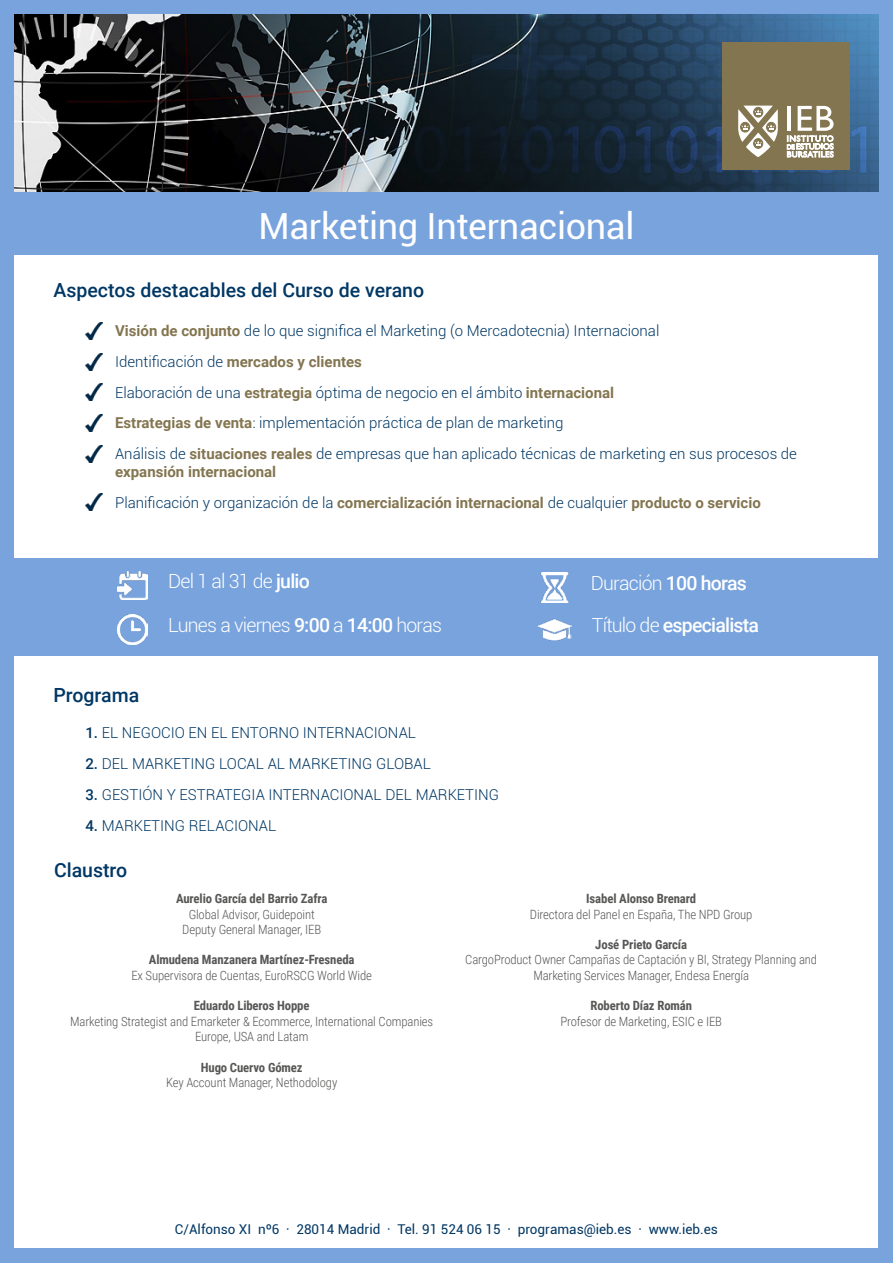
<style>
.page{position:relative;width:893px;height:1263px;background:#78a3dd}
.page>*{position:absolute;margin:0;border:0;box-sizing:border-box;transform-origin:0 0}
.t1{font:36px "Roboto";letter-spacing:-.01em;color:#fff}
.t2{font:500 19.5px "Roboto";color:#003764}
.t3{font:300 19.5px "Roboto";letter-spacing:-.04em;color:#fff}
.t4{font:500 19.5px/41.5px "Roboto";letter-spacing:-.04em;color:#fff}
.t5{font:300 15px/30.8px "Roboto";color:#003764}
.t6{font:700 15px/30.8px "Roboto";color:#837550}
.t7{font:13.5px "Roboto";color:#003764}
.t8{font:300 12.75px/15.3px "Roboto Condensed";letter-spacing:-.01em;color:#575756;text-align:center}
.t9{font:700 12.75px "Roboto Condensed";letter-spacing:-.01em;color:#575756}
.s1{font-weight:700;color:#837550}
.s2{font-weight:300;color:#003764}
.s3{font-weight:500}
.s4{font-weight:300}
</style>
<div class="page">
<div style="left:15px;top:255px;width:863px;height:993px;background:#fff"></div>
<img style="left:15px;top:15px;width:863px;height:176px">
<img style="left:85px;top:322px;width:17px;height:17px">
<img style="left:85px;top:353px;width:17px;height:17px">
<img style="left:85px;top:414px;width:17px;height:17px">
<img style="left:85px;top:384px;width:17px;height:17px">
<img style="left:85px;top:445px;width:17px;height:17px">
<img style="left:85px;top:494px;width:17px;height:17px">
<div style="left:0;top:558px;width:893px;height:98px;background:#78a3dd"></div>
<img style="left:117px;top:571px;width:30px;height:29px">
<img style="left:117px;top:614px;width:30px;height:30px">
<img style="left:540px;top:573px;width:29px;height:29px">
<img style="left:538px;top:618px;width:34px;height:23px">
<div style="left:722px;top:42px;width:128px;height:128px;background:#837550"></div>
<svg style="left:787px;top:106px;width:47px;height:51px"></svg>
<svg style="left:738px;top:106px;width:40px;height:51px"></svg>
<h1 class="t1" style="left:258px;top:201px;width:377px">Marketing Internacional</h1>
<h2 class="t2" style="left:53px;top:277px;width:372px">Aspectos destacables del Curso de verano</h2>
<p class="t5" style="left:115px;top:315px;width:683px"><span class="s1">Visión de conjunto</span> de lo que significa el Marketing (o Mercadotecnia) Internacional<br>Identificación de <span class="s1">mercados y clientes<br></span>Elaboración de una <span class="s1">estrategia</span> óptima de negocio en el ámbito <span class="s1">internacional<br>Estrategias de venta</span>: implementación práctica de plan de marketing<br>Análisis de <span class="s1">situaciones reales</span> de empresas que han aplicado técnicas de marketing en sus procesos de</p>
<p class="t6" style="left:115px;top:456px;width:647px">expansión internacional<br><span class="s2">Planificación y organización de la</span> comercialización internacional <span class="s2">de cualquier</span> producto o servicio</p>
<h2 class="t2" style="left:53px;top:682px;width:87px">Programa</h2>
<h2 class="t3" style="left:168px;top:568px;width:143px">Del 1 al 31 de <span class="s3">julio</span></h2>
<h2 class="t3" style="left:168px;top:611px;width:275px">Lunes a viernes <span class="s3">9:00</span> a <span class="s3">14:00</span> horas</h2>
<p class="t5" style="left:85px;top:717px;width:332px"><span class="s3">1.</span> EL NEGOCIO EN EL ENTORNO INTERNACIONAL</p>
<p class="t5" style="left:85px;top:748px;width:347px"><span class="s3">2.</span> DEL MARKETING LOCAL AL MARKETING GLOBAL</p>
<p class="t5" style="left:85px;top:779px;width:415px"><span class="s3">3.</span> GESTIÓN Y ESTRATEGIA INTERNACIONAL DEL MARKETING</p>
<p class="t5" style="left:85px;top:809px;width:193px"><span class="s3">4.</span> MARKETING RELACIONAL</p>
<h2 class="t2" style="left:54px;top:857px;width:75px">Claustro</h2>
<h2 class="t4" style="left:591px;top:561px;width:170px"><span class="s4">Duración</span> 100 horas<br><span class="s4">Título de</span> especialista</h2>
<p class="t9" style="left:176px;top:890px;width:153px">Aurelio García del Barrio Zafra</p>
<p class="t8" style="left:182px;top:906px;width:140px">Global Advisor, Guidepoint<br>Deputy General Manager, IEB</p>
<p class="t9" style="left:149px;top:951px;width:207px">Almudena Manzanera Martínez-Fresneda</p>
<p class="t8" style="left:131px;top:967px;width:242px">Ex Supervisora de Cuentas, EuroRSCG World Wide</p>
<p class="t9" style="left:194px;top:997px;width:117px">Eduardo Liberos Hoppe</p>
<p class="t8" style="left:70px;top:1013px;width:365px">Marketing Strategist and Emarketer &amp; Ecommerce, International Companies<br>Europe, USA and Latam</p>
<p class="t9" style="left:201px;top:1058px;width:103px">Hugo Cuervo Gómez</p>
<p class="t8" style="left:166px;top:1074px;width:173px">Key Account Manager, Nethodology</p>
<p class="t9" style="left:586px;top:890px;width:111px">Isabel Alonso Brenard</p>
<p class="t8" style="left:530px;top:906px;width:224px">Directora del Panel en España, The NPD Group</p>
<p class="t9" style="left:595px;top:936px;width:93px">José Prieto García</p>
<p class="t8" style="left:465px;top:952px;width:353px">CargoProduct Owner Campañas de Captación y BI, Strategy Planning and<br>Marketing Services Manager, Endesa Energía</p>
<p class="t9" style="left:590px;top:997px;width:103px">Roberto Díaz Román</p>
<p class="t8" style="left:560px;top:1013px;width:163px">Profesor de Marketing, ESIC e IEB</p>
<p class="t7" style="left:175px;top:1219px;width:545px">C/Alfonso XI nº6 · 28014 Madrid · Tel. 91 524 06 15 · programas@ieb.es · www.ieb.es</p>
</div>
